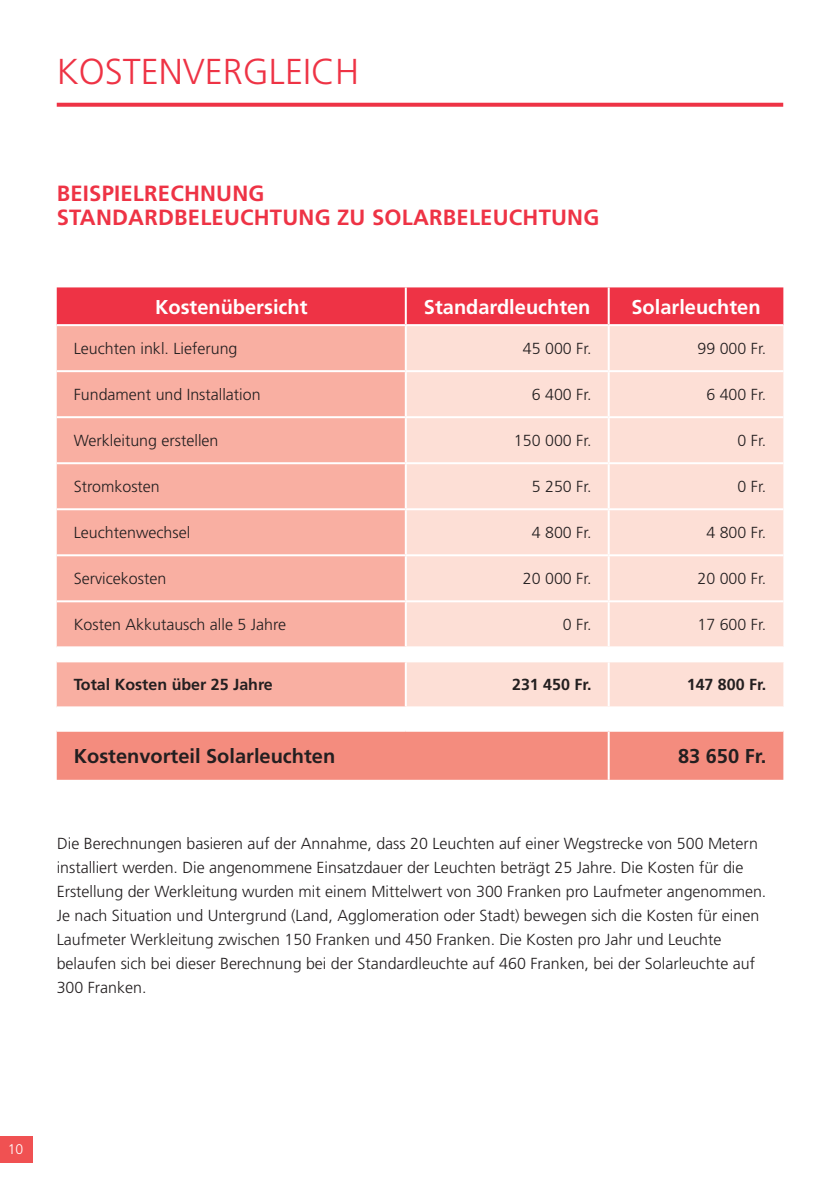
<style>
.page{position:relative;width:840px;height:1191px;background:#fff}
.page>*{position:absolute;margin:0;border:0;box-sizing:border-box;transform-origin:0 0}
.t1{font:300 36px "Frutiger LT Std";color:#ee3345}
.t2{font:700 22px/24px "Frutiger LT Std";letter-spacing:.01em;color:#ee3345}
.t3{font:700 20px "Frutiger LT Std";color:#fff}
.t4{font:700 20px "Frutiger LT Std";color:#231f20}
.t5{font:300 16px/24px "Frutiger LT Std";color:#231f20}
.t6{font:700 16px "Frutiger LT Std";color:#231f20}
.t7{font:300 14px "Frutiger LT Std";color:#fff}
</style>
<div class="page">
<div style="left:0;top:1136px;width:32px;height:26px;background:#f05152"></div>
<svg style="left:57px;top:103px;width:725px;height:4px;background:#ef4051"></svg>
<div style="left:57px;top:287px;width:725px;height:37px;background:#ee3345"></div>
<div style="left:57px;top:326px;width:347px;height:380px;background:#f9afa2"></div>
<div style="left:406px;top:326px;width:376px;height:380px;background:#fddfd6"></div>
<div style="left:57px;top:647px;width:725px;height:14px;background:#fff"></div>
<div style="left:57px;top:731px;width:725px;height:48px;background:#f48c7e"></div>
<hr style="left:404px;top:287px;width:2px;height:37px;background:#fff">
<hr style="left:607px;top:287px;width:2px;height:37px;background:#fff">
<hr style="left:607px;top:326px;width:2px;height:44px;background:#fff">
<hr style="left:57px;top:370px;width:348px;height:2px;background:#fff">
<hr style="left:405px;top:370px;width:203px;height:2px;background:#fff">
<hr style="left:608px;top:370px;width:174px;height:2px;background:#fff">
<hr style="left:607px;top:372px;width:2px;height:44px;background:#fff">
<hr style="left:57px;top:416px;width:348px;height:2px;background:#fff">
<hr style="left:405px;top:416px;width:203px;height:2px;background:#fff">
<hr style="left:608px;top:416px;width:174px;height:2px;background:#fff">
<hr style="left:607px;top:418px;width:2px;height:44px;background:#fff">
<hr style="left:57px;top:462px;width:348px;height:2px;background:#fff">
<hr style="left:405px;top:462px;width:203px;height:2px;background:#fff">
<hr style="left:608px;top:462px;width:174px;height:2px;background:#fff">
<hr style="left:607px;top:464px;width:2px;height:44px;background:#fff">
<hr style="left:57px;top:508px;width:348px;height:2px;background:#fff">
<hr style="left:405px;top:508px;width:203px;height:2px;background:#fff">
<hr style="left:608px;top:508px;width:174px;height:2px;background:#fff">
<hr style="left:607px;top:510px;width:2px;height:44px;background:#fff">
<hr style="left:57px;top:554px;width:348px;height:2px;background:#fff">
<hr style="left:405px;top:554px;width:203px;height:2px;background:#fff">
<hr style="left:608px;top:554px;width:174px;height:2px;background:#fff">
<hr style="left:607px;top:556px;width:2px;height:44px;background:#fff">
<hr style="left:57px;top:600px;width:348px;height:2px;background:#fff">
<hr style="left:405px;top:600px;width:203px;height:2px;background:#fff">
<hr style="left:608px;top:600px;width:174px;height:2px;background:#fff">
<hr style="left:607px;top:602px;width:2px;height:44px;background:#fff">
<hr style="left:57px;top:646px;width:348px;height:2px;background:#fff">
<hr style="left:405px;top:646px;width:203px;height:2px;background:#fff">
<hr style="left:608px;top:646px;width:174px;height:2px;background:#fff">
<hr style="left:57px;top:660px;width:348px;height:2px;background:#fff">
<hr style="left:405px;top:660px;width:203px;height:2px;background:#fff">
<hr style="left:608px;top:660px;width:174px;height:2px;background:#fff">
<hr style="left:607px;top:662px;width:2px;height:44px;background:#fff">
<hr style="left:607px;top:731px;width:2px;height:48px;background:#fff">
<h1 class="t1" style="left:57px;top:51px;width:304px">KOSTENVERGLEICH</h1>
<h2 class="t2" style="left:57px;top:181px;width:543px">BEISPIELRECHNUNG<br>STANDARDBELEUCHTUNG ZU SOLARBELEUCHTUNG</h2>
<p class="t3" style="left:155px;top:295px;width:154px">Kostenübersicht</p>
<p class="t3" style="left:424px;top:295px;width:168px">Standardleuchten</p>
<p class="t3" style="left:631px;top:295px;width:130px">Solarleuchten</p>
<p class="t5" style="left:74px;top:337px;width:165px">Leuchten inkl. Lieferung</p>
<p class="t5" style="left:522px;top:337px;width:70px">45 000 Fr.</p>
<p class="t5" style="left:697px;top:337px;width:70px">99 000 Fr.</p>
<p class="t5" style="left:74px;top:383px;width:188px">Fundament und Installation</p>
<p class="t5" style="left:531px;top:383px;width:61px">6 400 Fr.</p>
<p class="t5" style="left:706px;top:383px;width:61px">6 400 Fr.</p>
<p class="t5" style="left:74px;top:429px;width:146px">Werkleitung erstellen</p>
<p class="t5" style="left:513px;top:429px;width:79px">150 000 Fr.</p>
<p class="t5" style="left:737px;top:429px;width:30px">0 Fr.</p>
<p class="t5" style="left:74px;top:475px;width:87px">Stromkosten</p>
<p class="t5" style="left:531px;top:475px;width:61px">5 250 Fr.</p>
<p class="t5" style="left:737px;top:475px;width:30px">0 Fr.</p>
<p class="t5" style="left:74px;top:521px;width:118px">Leuchtenwechsel</p>
<p class="t5" style="left:531px;top:521px;width:61px">4 800 Fr.</p>
<p class="t5" style="left:706px;top:521px;width:61px">4 800 Fr.</p>
<p class="t5" style="left:74px;top:567px;width:94px">Servicekosten</p>
<p class="t5" style="left:522px;top:567px;width:70px">20 000 Fr.</p>
<p class="t5" style="left:697px;top:567px;width:70px">20 000 Fr.</p>
<p class="t5" style="left:74px;top:613px;width:214px">Kosten Akkutausch alle 5 Jahre</p>
<p class="t5" style="left:562px;top:613px;width:30px">0 Fr.</p>
<p class="t5" style="left:697px;top:613px;width:70px">17 600 Fr.</p>
<p class="t6" style="left:74px;top:675px;width:200px">Total Kosten über 25 Jahre</p>
<p class="t6" style="left:512px;top:675px;width:81px">231 450 Fr.</p>
<p class="t6" style="left:686px;top:675px;width:81px">147 800 Fr.</p>
<p class="t4" style="left:74px;top:744px;width:263px">Kostenvorteil Solarleuchten</p>
<p class="t4" style="left:677px;top:744px;width:90px">83 650 Fr.</p>
<p class="t5" style="left:57px;top:831px;width:710px">Die Berechnungen basieren auf der Annahme, dass 20 Leuchten auf einer Wegstrecke von 500 Metern installiert werden. Die angenommene Einsatzdauer der Leuchten beträgt 25 Jahre. Die Kosten für die Erstellung der Werkleitung wurden mit einem Mittelwert von 300 Franken pro Laufmeter angenommen.<br>Je nach Situation und Untergrund (Land, Agglomeration oder Stadt) bewegen sich die Kosten für einen Laufmeter Werkleitung zwischen 150 Franken und 450 Franken. Die Kosten pro Jahr und Leuchte belaufen sich bei dieser Berechnung bei der Standardleuchte auf 460 Franken, bei der Solarleuchte auf 300 Franken.</p>
<p class="t7" style="left:8px;top:1141px;width:17px">10</p>
</div>
